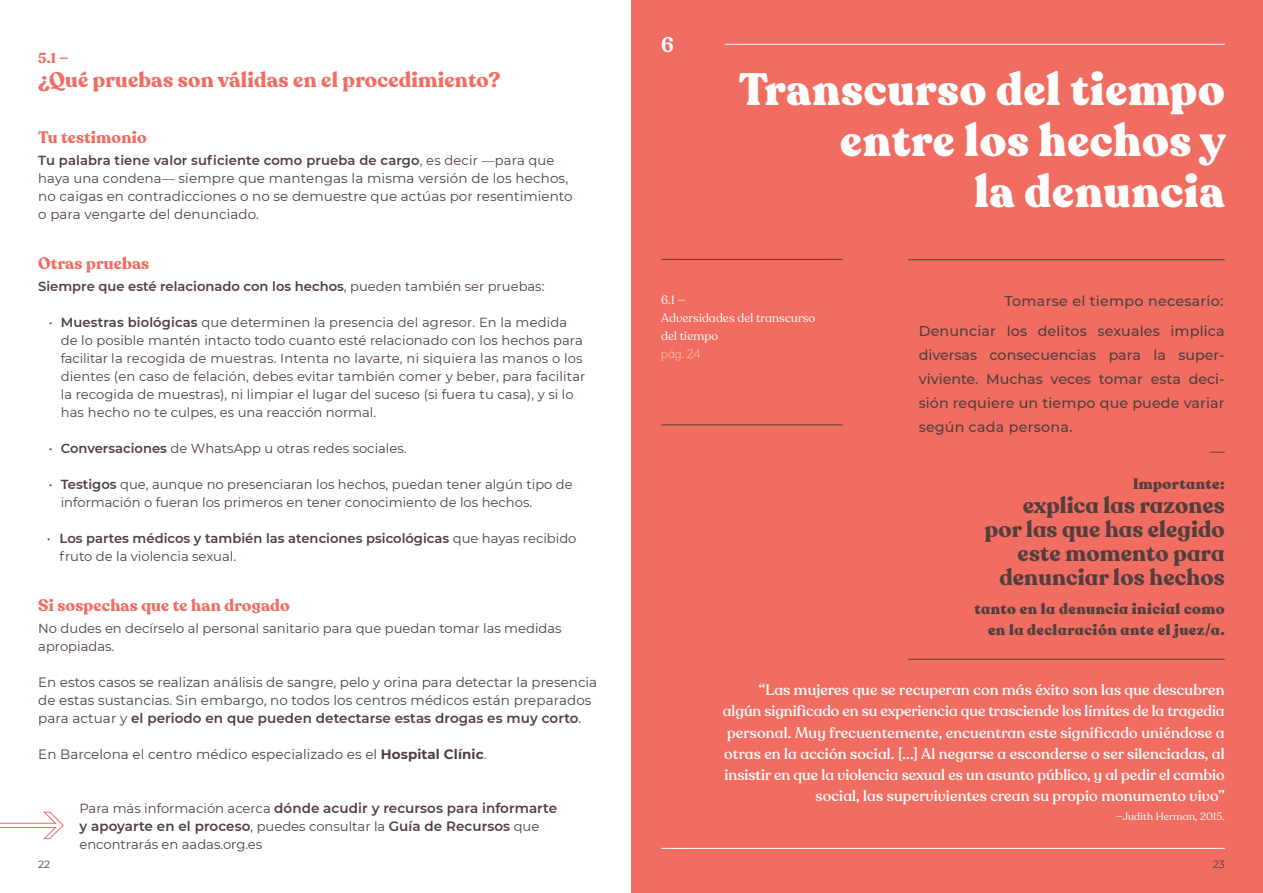
<style>
.page{position:relative;width:1263px;height:893px;background:#fff}
.page>*{position:absolute;margin:0;border:0;box-sizing:border-box;transform-origin:0 0}
.t1{font:900 45px/51px "Recoleta";letter-spacing:.015em;color:#fff;text-align:right}
.t2{font:700 22.5px/24px "Recoleta Alt";letter-spacing:.005em;color:#513f3d;text-align:right}
.t3{font:700 21px "Recoleta";letter-spacing:.01em;color:#f26d61}
.t4{font:600 21px "Recoleta";color:#fff}
.t5{font:700 16.5px "Recoleta";letter-spacing:.01em;color:#f26d61}
.t6{font:500 15px/21px "Recoleta Alt";letter-spacing:.01em;color:#fff;text-align:right}
.t7{font:900 15px/21px "Recoleta Alt";letter-spacing:.03em;color:#513f3d;text-align:right}
.t8{font:500 14.25px/24px "Montserrat";letter-spacing:.01em;color:#513f3d;text-align:right}
.t9{font:700 14.25px "Recoleta";color:#f26d61}
.t10{font:13.5px/18px "Montserrat";letter-spacing:.005em;color:#513f3d}
.t11{font:600 13.5px/18px "Montserrat";letter-spacing:.005em;color:#513f3d}
.t12{font:13.2px/18px "Montserrat";color:#513f3d}
.t13{font:600 13.2px/18px "Montserrat";color:#513f3d}
.t14{font:12px/18px "Recoleta Alt";letter-spacing:.01em;color:#fff}
.t15{font:100 12px "Recoleta Alt";color:#fff}
.t16{font:10.5px "Recoleta Alt";letter-spacing:.015em;color:#fff}
.t17{font:10.5px "Montserrat";color:#513f3d}
.s1{font-weight:400}
.s2{font-size:13.2px}
.s3{font-weight:600}
.s4{font-weight:700}
.s5{font-weight:400;font-size:13.2px}
</style>
<div class="page">
<div style="left:631px;top:0;width:632px;height:893px;background:#f26d61"></div>
<hr style="left:725px;top:44px;width:500px;height:1px;background:#fff">
<hr style="left:661px;top:259px;width:182px;height:1px;background:#513f3d">
<hr style="left:908px;top:259px;width:317px;height:1px;background:#513f3d">
<hr style="left:908px;top:659px;width:317px;height:1px;background:#513f3d">
<hr style="left:661px;top:424px;width:182px;height:1px;background:#513f3d">
<hr style="left:661px;top:848px;width:564px;height:1px;background:#fff">
<svg style="left:0;top:811px;width:64px;height:28px"></svg>
<p class="t9" style="left:38px;top:49px;width:32px">5.1 —</p>
<h3 class="t3" style="left:38px;top:67px;width:464px">¿Qué pruebas son válidas en el procedimiento?</h3>
<p class="t5" style="left:38px;top:127px;width:110px">Tu testimonio</p>
<p class="t13" style="left:38px;top:151px;width:518px">Tu palabra tiene valor suficiente como prueba de cargo<span class="s1">, es decir —para que</span></p>
<p class="t10" style="left:38px;top:169px;width:536px"><span class="s2">haya una condena—</span> siempre que mantengas la misma versión de los hechos, no caigas en contradicciones o no se demuestre que actúas por resentimiento o para vengarte del denunciado.</p>
<p class="t5" style="left:38px;top:253px;width:112px">Otras pruebas</p>
<p class="t13" style="left:38px;top:277px;width:508px">Siempre que esté relacionado con los hechos<span class="s1">, pueden también ser pruebas:</span></p>
<p class="t12" style="left:61px;top:313px;width:526px;text-indent:-12px">• <span class="s3">Muestras biológicas</span> que determinen la presencia del agresor. En la medida de lo posible mantén intacto todo cuanto esté relacionado con los hechos para facilitar la recogida de muestras. Intenta no lavarte, ni siquiera las manos o los dientes (en caso de felación, debes evitar también comer y beber, para facilitar la recogida de muestras), ni limpiar el lugar del suceso (si fuera tu casa), y si lo has hecho no te culpes, es una reacción normal.</p>
<p class="t12" style="left:49px;top:439px;width:359px">• <span class="s3">Conversaciones</span> de WhatsApp u otras redes sociales.</p>
<p class="t12" style="left:61px;top:475px;width:513px;text-indent:-12px">• <span class="s3">Testigos</span> que, aunque no presenciaran los hechos, puedan tener algún tipo de información o fueran los primeros en tener conocimiento de los hechos.</p>
<p class="t13" style="left:60px;top:529px;width:518px;text-indent:-13px"><span class="s1">•</span> Los partes médicos y también las atenciones psicológicas <span class="s1">que hayas recibido fruto de la violencia sexual.</span></p>
<p class="t5" style="left:38px;top:595px;width:253px">Si sospechas que te han drogado</p>
<p class="t12" style="left:38px;top:619px;width:525px">No dudes en decírselo al personal sanitario para que puedan tomar las medidas apropiadas.</p>
<p class="t10" style="left:38px;top:673px;width:560px">En estos casos se realizan análisis de sangre, pelo y orina para detectar la presencia de estas sustancias. Sin embargo, no todos los centros médicos están preparados para actuar y <span class="s3">el periodo en que pueden detectarse estas drogas es muy corto</span>.</p>
<p class="t10" style="left:38px;top:745px;width:450px">En Barcelona el centro médico especializado es el <span class="s4">Hospital Clínic</span>.</p>
<p class="t11" style="left:79px;top:799px;width:479px"><span class="s5">Para más información acerca</span> dónde acudir y recursos para informarte y apoyarte en el proceso<span class="s5">, puedes consultar la</span> Guía de Recursos <span class="s5">que</span></p>
<p class="t12" style="left:79px;top:835px;width:184px">encontrarás en aadas.org.es</p>
<h3 class="t4" style="left:661px;top:32px;width:14px">6</h3>
<h1 class="t1" style="left:739px;top:65px;width:488px">Transcurso del tiempo entre los hechos y<br>la denuncia</h1>
<p class="t14" style="left:661px;top:291px;width:155px">6.1 —<br>Adversidades del transcurso del tiempo</p>
<p class="t15" style="left:661px;top:347px;width:40px">pág. 24</p>
<p class="t8" style="left:919px;top:285px;width:307px;line-height:30.5px">Tomarse el tiempo necesario:<br>Denunciar los delitos sexuales implica</p>
<p class="t8" style="left:919px;top:343px;width:307px;text-align:justify">diversas consecuencias para la super&shy;viviente. Muchas veces tomar esta deci&shy;sión requiere un tiempo que puede variar según cada persona.</p>
<p class="t8" style="left:1210px;top:438px;width:16px">—</p>
<p class="t7" style="left:1133px;top:474px;width:93px">Importante:</p>
<h2 class="t2" style="left:985px;top:494px;width:241px">explica las razones por las que has elegido este momento para denunciar los hechos</h2>
<p class="t7" style="left:974px;top:598px;width:252px">tanto en la denuncia inicial como en la declaración ante el juez/a.</p>
<p class="t6" style="left:723px;top:680px;width:503px">“Las mujeres que se recuperan con más éxito son las que descubren algún significado en su experiencia que trasciende los límites de la tragedia personal. Muy frecuentemente, encuentran este significado uniéndose a otras en la acción social. [...] Al negarse a esconderse o ser silenciadas, al insistir en que la violencia sexual es un asunto público, y al pedir el cambio social, las supervivientes crean su propio monumento vivo”</p>
<p class="t16" style="left:1116px;top:810px;width:110px">—Judith Herman, 2015.</p>
<p class="t17" style="left:38px;top:857px;width:13px">22</p>
<p class="t17" style="left:1213px;top:857px;width:13px">23</p>
</div>
